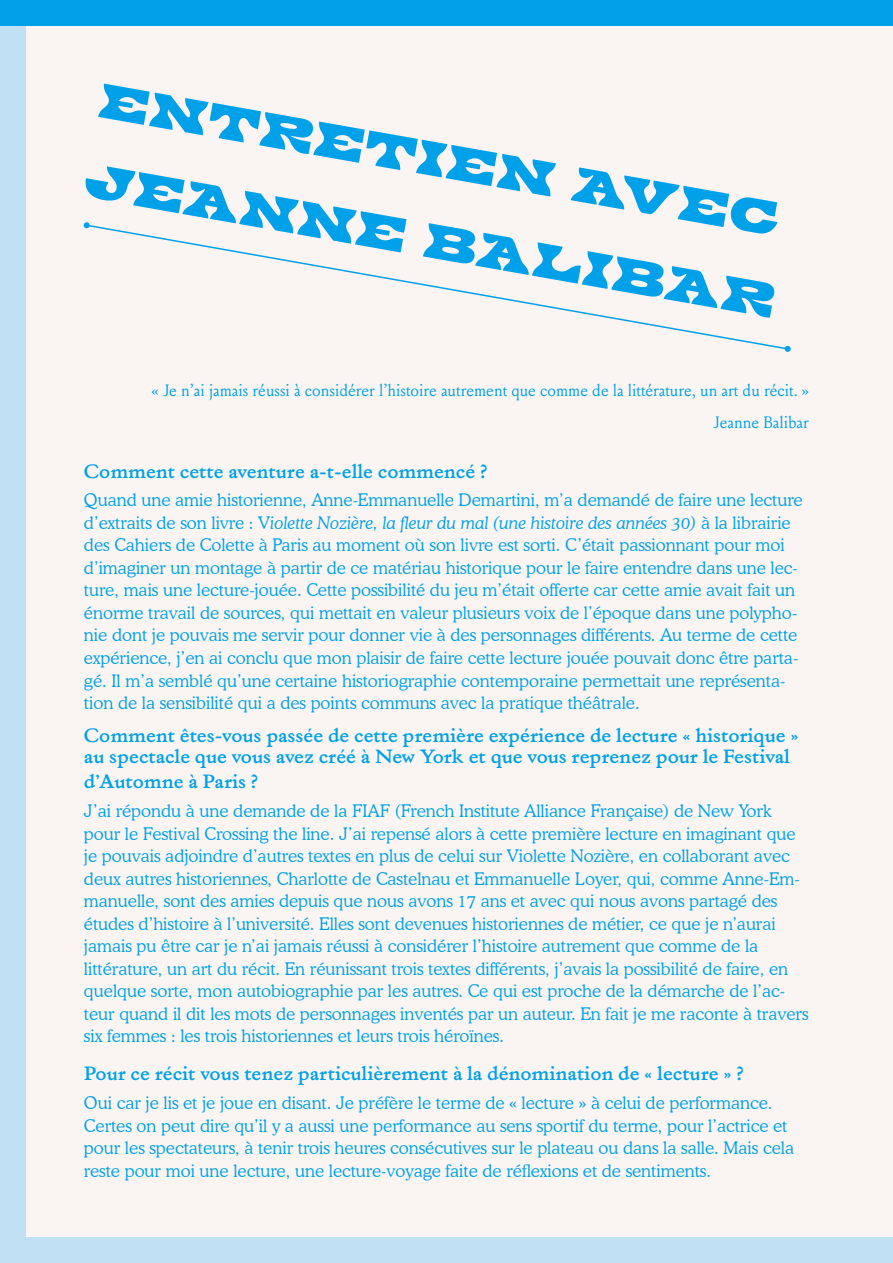
<style>
.page{position:relative;width:893px;height:1263px;background:#faf5f2}
.page>*{position:absolute;margin:0;border:0;box-sizing:border-box;transform-origin:0 0}
.Petit_titre{font:67.5px "BOUFFES22 V8 Regular";color:#00a1e8}
.Texte{font:300 17.25px/22.5px "Cooper BT";color:#00a1e8}
.Dominicale{font:17.25px/20.7px "Dominicale Alpha";color:#00a1e8}
.Louize_reg{font:16.5px "Louize";color:#00a1e8}
.s1{font-style:italic}
</style>
<div class="page">
<div style="left:0;top:0;width:26px;height:1263px;background:#c1e0f4"></div>
<div style="left:0;top:1237px;width:893px;height:26px;background:#c1e0f4"></div>
<div style="left:0;top:0;width:893px;height:26px;background:#00a1e8"></div>
<svg style="left:85px;top:225px;width:703px;height:124px"></svg>
<div style="left:83px;top:222px;width:7px;height:6px;background:#00a1e8;border-radius:50%"></div>
<div style="left:784px;top:346px;width:7px;height:6px;background:#00a1e8;border-radius:50%"></div>
<p class="Petit_titre" style="left:105px;top:63px;width:61px;rotate:10deg">ENTRETIEN</p>
<p class="Petit_titre" style="left:91px;top:143px;width:111px;rotate:10deg">JEANNE</p>
<p class="Petit_titre" style="left:579px;top:146px;width:213px;rotate:10deg">AVEC</p>
<p class="Petit_titre" style="left:430px;top:202px;width:304px;rotate:10deg">BALIBAR</p>
<p class="Louize_reg" style="left:151px;top:378px;width:659px">« Je n’ai jamais réussi à considérer l’histoire autrement que comme de la littérature, un art du récit. »</p>
<p class="Louize_reg" style="left:713px;top:411px;width:97px">Jeanne Balibar</p>
<p class="Dominicale" style="left:84px;top:461px;width:405px">Comment cette aventure a-t-elle commencé ?</p>
<p class="Texte" style="left:84px;top:489px;width:720px">Quand une amie historienne, Anne-Emmanuelle Demartini, m’a demandé de faire une lecture d’extraits de son livre : V<span class="s1">iolette Nozière, la fleur du mal (une histoire des années 30)</span> à la librairie des Cahiers de Colette à Paris au moment où son livre est sorti. C’était passionnant pour moi d’imaginer un montage à partir de ce matériau historique pour le faire entendre dans une lec&shy;ture, mais une lecture-jouée. Cette possibilité du jeu m’était offerte car cette amie avait fait un énorme travail de sources, qui mettait en valeur plusieurs voix de l’époque dans une polypho&shy;nie dont je pouvais me servir pour donner vie à des personnages différents. Au terme de cette expérience, j’en ai conclu que mon plaisir de faire cette lecture jouée pouvait donc être parta&shy;gé. Il m’a semblé qu’une certaine historiographie contemporaine permettait une représenta&shy;tion de la sensibilité qui a des points communs avec la pratique théâtrale.</p>
<p class="Dominicale" style="left:84px;top:726px;width:716px">Comment êtes-vous passée de cette première expérience de lecture « historique » au spectacle que vous avez créé à New York et que vous reprenez pour le Festival</p>
<p class="Dominicale" style="left:84px;top:772px;width:175px">d’Automne à Paris ?</p>
<p class="Texte" style="left:84px;top:800px;width:726px">J’ai répondu à une demande de la FIAF (French Institute Alliance Française) de New York pour le Festival Crossing the line. J’ai repensé alors à cette première lecture en imaginant que je pouvais adjoindre d’autres textes en plus de celui sur Violette Nozière, en collaborant avec deux autres historiennes, Charlotte de Castelnau et Emmanuelle Loyer, qui, comme Anne-Em&shy;manuelle, sont des amies depuis que nous avons 17 ans et avec qui nous avons partagé des études d’histoire à l’université. Elles sont devenues historiennes de métier, ce que je n’aurai jamais pu être car je n’ai jamais réussi à considérer l’histoire autrement que comme de la littérature, un art du récit. En réunissant trois textes différents, j’avais la possibilité de faire, en quelque sorte, mon autobiographie par les autres. Ce qui est proche de la démarche de l’ac&shy;teur quand il dit les mots de personnages inventés par un auteur. En fait je me raconte à travers six femmes : les trois historiennes et leurs trois héroïnes.</p>
<p class="Dominicale" style="left:84px;top:1064px;width:661px">Pour ce récit vous tenez particulièrement à la dénomination de « lecture » ?</p>
<p class="Texte" style="left:84px;top:1091px;width:712px">Oui car je lis et je joue en disant. Je préfère le terme de « lecture » à celui de performance.<br>Certes on peut dire qu’il y a aussi une performance au sens sportif du terme, pour l’actrice et pour les spectateurs, à tenir trois heures consécutives sur le plateau ou dans la salle. Mais cela reste pour moi une lecture, une lecture-voyage faite de réflexions et de sentiments.</p>
</div>
